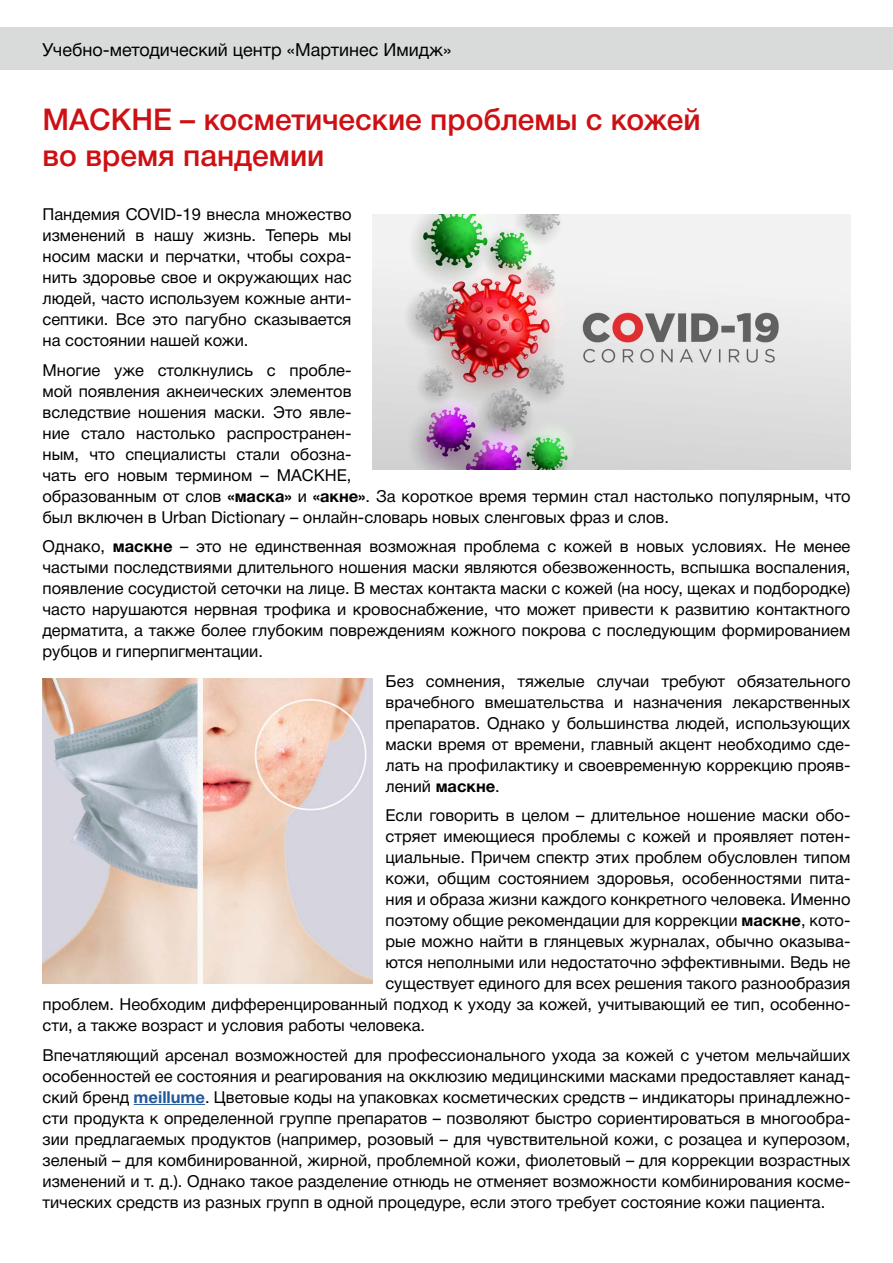
<style>
.page{position:relative;width:893px;height:1263px;background:#fff}
.page>*{position:absolute;margin:0;border:0;box-sizing:border-box;transform-origin:0 0}
.t1{font:500 30px/36px "Helvetica Neue Cyr";color:#cd1013}
.t2{font:18px "Helvetica Neue Cyr";color:#000}
.t3{font:16.5px/21px "Helvetica Neue Cyr";color:#000;text-align:justify}
.s1{font-weight:700}
.s2{font-weight:700;color:#22599b}
</style>
<div class="page">
<hr style="left:134px;top:1104px;width:71px;height:1px;background:#22599b">
<img style="left:373px;top:215px;width:477px;height:255px">
<div style="left:0;top:27px;width:893px;height:42px;background:#d9dada"></div>
<img style="left:43px;top:678px;width:330px;height:306px">
<p class="t2" style="left:43px;top:39px;width:411px">Учебно-методический центр «Мартинес Имидж»</p>
<h1 class="t1" style="left:43px;top:102px;width:660px">МАСКНЕ – косметические проблемы с кожей во время пандемии</h1>
<p class="t3" style="left:43px;top:204px;width:311px">Пандемия COVID-19 внесла множество изменений в нашу жизнь. Теперь мы носим маски и перчатки, чтобы сохра&shy;нить здоровье свое и окружающих нас людей, часто используем кожные анти&shy;септики. Все это пагубно сказывается на состоянии нашей кожи.</p>
<p class="t3" style="left:43px;top:360px;width:809px;text-align:left">Многие уже столкнулись с пробле-<br>мой появления акнеических элементов<br>вследствие ношения маски. Это явле-<br>ние стало настолько распространен-<br>ным, что специалисты стали обозна-<br>чать его новым термином – МАСКНЕ,<br>образованным от слов <span class="s1">«маска»</span> и <span class="s1">«акне»</span>. За короткое время термин стал настолько популярным, что был включен в Urban Dictionary – онлайн-словарь новых сленговых фраз и слов.</p>
<p class="t3" style="left:43px;top:536px;width:809px">Однако, <span class="s1">маскне</span> – это не единственная возможная проблема с кожей в новых условиях. Не менее частыми последствиями длительного ношения маски являются обезвоженность, вспышка воспаления, появление сосудистой сеточки на лице. В местах контакта маски с кожей (на носу, щеках и подбородке) часто нарушаются нервная трофика и кровоснабжение, что может привести к развитию контактного дерматита, а также более глубоким повреждениям кожного покрова с последующим формированием рубцов и гиперпигментации.</p>
<p class="t3" style="left:386px;top:671px;width:466px">Без сомнения, тяжелые случаи требуют обязательного врачебного вмешательства и назначения лекарственных препаратов. Однако у большинства людей, использующих маски время от времени, главный акцент необходимо сде&shy;лать на профилактику и своевременную коррекцию прояв&shy;лений <span class="s1">маскне</span>.</p>
<p class="t3" style="left:386px;top:805px;width:466px">Если говорить в целом – длительное ношение маски обо-</p>
<p class="t3" style="left:386px;top:826px;width:466px">стряет имеющиеся проблемы с кожей и проявляет потен-</p>
<p class="t3" style="left:386px;top:847px;width:466px">циальные. Причем спектр этих проблем обусловлен типом</p>
<p class="t3" style="left:386px;top:868px;width:466px">кожи, общим состоянием здоровья, особенностями пита-</p>
<p class="t3" style="left:386px;top:889px;width:466px">ния и образа жизни каждого конкретного человека. Именно</p>
<p class="t3" style="left:386px;top:910px;width:466px">поэтому общие рекомендации для коррекции <span class="s1">маскне</span>, кото-</p>
<p class="t3" style="left:385px;top:931px;width:466px">рые можно найти в глянцевых журналах, обычно оказыва-</p>
<p class="t3" style="left:385px;top:952px;width:466px">ются неполными или недостаточно эффективными. Ведь не</p>
<p class="t3" style="left:385px;top:973px;width:466px">существует единого для всех решения такого разнообразия</p>
<p class="t3" style="left:43px;top:994px;width:809px">проблем. Необходим дифференцированный подход к уходу за кожей, учитывающий ее тип, особенно-</p>
<p class="t3" style="left:43px;top:1015px;width:384px">сти, а также возраст и условия работы человека.</p>
<p class="t3" style="left:43px;top:1045px;width:809px">Впечатляющий арсенал возможностей для профессионального ухода за кожей с учетом мельчайших особенностей ее состояния и реагирования на окклюзию медицинскими масками предоставляет канад&shy;ский бренд <span class="s2">meillume</span>. Цветовые коды на упаковках косметических средств – индикаторы принадлежно&shy;сти продукта к определенной группе препаратов – позволяют быстро сориентироваться в многообра&shy;зии предлагаемых продуктов (например, розовый – для чувствительной кожи, с розацеа и куперозом, зеленый – для комбинированной, жирной, проблемной кожи, фиолетовый – для коррекции возрастных изменений и т. д.). Однако такое разделение отнюдь не отменяет возможности комбинирования косме&shy;тических средств из разных групп в одной процедуре, если этого требует состояние кожи пациента.</p>
</div>
